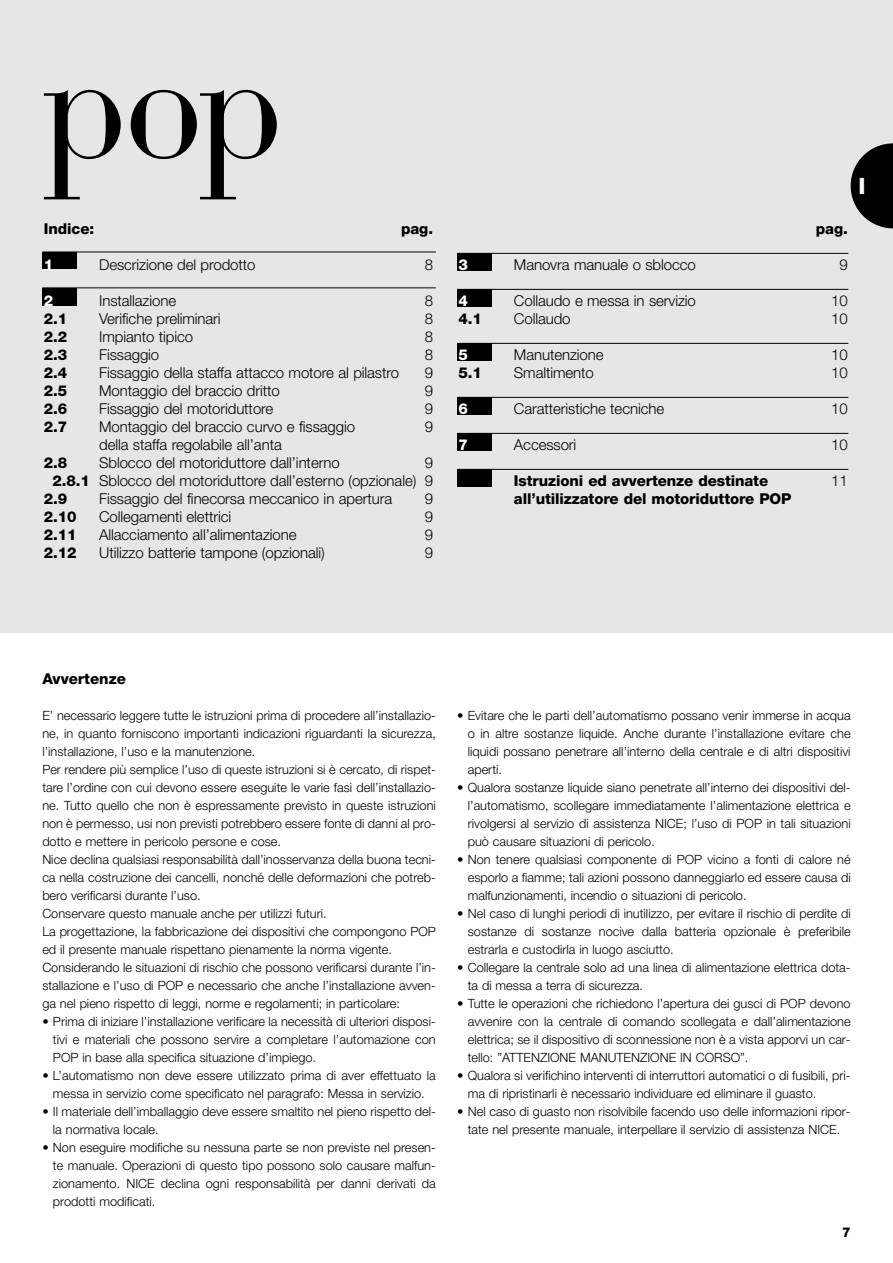
<style>
.page{position:relative;width:893px;height:1263px;background:#fff}
.page>*{position:absolute;margin:0;border:0;box-sizing:border-box;transform-origin:0 0}
.t1{font:156px "Bauer Bodoni";color:#000}
.t2{font:800 22.5px "Helvetica Neue";color:#fff}
.t3{font:300 15px "Helvetica Neue";letter-spacing:-.005em;color:#000}
.t4{font:800 15px "Helvetica Neue";letter-spacing:-.005em;color:#000}
.t5{font:800 15px "Helvetica Neue";color:#fff}
.t6{font:800 13.5px "Helvetica Neue";color:#000}
.t7{font:300 12.75px/18px "Helvetica Neue";color:#000;text-align:justify}
.s1{font-weight:800}
</style>
<div class="page">
<div style="left:0;top:0;width:892px;height:633px;background:#e6e6e6"></div>
<hr style="left:457px;top:253px;width:391px;height:1px;background:#000">
<div style="left:457px;top:253px;width:34px;height:17px;background:#000"></div>
<hr style="left:457px;top:289px;width:391px;height:1px;background:#000">
<div style="left:457px;top:289px;width:34px;height:17px;background:#000"></div>
<hr style="left:457px;top:343px;width:391px;height:1px;background:#000">
<div style="left:457px;top:343px;width:34px;height:17px;background:#000"></div>
<hr style="left:457px;top:397px;width:391px;height:1px;background:#000">
<div style="left:457px;top:397px;width:34px;height:17px;background:#000"></div>
<hr style="left:457px;top:433px;width:391px;height:1px;background:#000">
<div style="left:457px;top:433px;width:34px;height:17px;background:#000"></div>
<hr style="left:457px;top:469px;width:391px;height:1px;background:#000">
<div style="left:457px;top:469px;width:34px;height:17px;background:#000"></div>
<div style="left:42px;top:252px;width:35px;height:17px;background:#000"></div>
<div style="left:42px;top:288px;width:35px;height:17px;background:#000"></div>
<hr style="left:42px;top:252px;width:394px;height:1px;background:#000">
<svg style="left:850px;top:143px;width:42px;height:85px"></svg>
<hr style="left:42px;top:287px;width:394px;height:1px;background:#000">
<h1 class="t1" style="left:42px;top:43px;width:244px">pop</h1>
<p class="t4" style="left:44px;top:223px;width:52px">Indice:</p>
<p class="t4" style="left:401px;top:223px;width:33px">pag.</p>
<p class="t5" style="left:44px;top:259px;width:11px">1</p>
<p class="t3" style="left:99px;top:259px;width:158px">Descrizione del prodotto</p>
<p class="t3" style="left:425px;top:259px;width:10px">8</p>
<p class="t5" style="left:44px;top:295px;width:11px">2</p>
<p class="t3" style="left:99px;top:295px;width:79px">Installazione</p>
<p class="t3" style="left:425px;top:295px;width:10px">8</p>
<p class="t4" style="left:44px;top:313px;width:25px">2.1</p>
<p class="t3" style="left:99px;top:313px;width:123px">Verifiche preliminari</p>
<p class="t3" style="left:425px;top:313px;width:10px">8</p>
<p class="t4" style="left:44px;top:331px;width:25px">2.2</p>
<p class="t3" style="left:99px;top:331px;width:95px">Impianto tipico</p>
<p class="t3" style="left:425px;top:331px;width:10px">8</p>
<p class="t4" style="left:44px;top:349px;width:25px">2.3</p>
<p class="t3" style="left:99px;top:349px;width:62px">Fissaggio</p>
<p class="t3" style="left:425px;top:349px;width:10px">8</p>
<p class="t4" style="left:44px;top:367px;width:25px">2.4</p>
<p class="t3" style="left:99px;top:367px;width:301px">Fissaggio della staffa attacco motore al pilastro</p>
<p class="t3" style="left:425px;top:367px;width:10px">9</p>
<p class="t4" style="left:44px;top:385px;width:25px">2.5</p>
<p class="t3" style="left:99px;top:385px;width:182px">Montaggio del braccio dritto</p>
<p class="t3" style="left:425px;top:385px;width:10px">9</p>
<p class="t4" style="left:44px;top:403px;width:25px">2.6</p>
<p class="t3" style="left:99px;top:403px;width:176px">Fissaggio del motoriduttore</p>
<p class="t3" style="left:425px;top:403px;width:10px">9</p>
<p class="t4" style="left:44px;top:421px;width:25px">2.7</p>
<p class="t3" style="left:99px;top:421px;width:257px">Montaggio del braccio curvo e fissaggio</p>
<p class="t3" style="left:425px;top:421px;width:10px">9</p>
<p class="t3" style="left:99px;top:439px;width:184px">della staffa regolabile all’anta</p>
<p class="t4" style="left:44px;top:457px;width:25px">2.8</p>
<p class="t3" style="left:99px;top:457px;width:242px">Sblocco del motoriduttore dall’interno</p>
<p class="t3" style="left:425px;top:457px;width:10px">9</p>
<p class="t3" style="left:52px;top:475px;width:382px"><span class="s1">2.8.1</span> Sblocco del motoriduttore dall’esterno (opzionale) 9</p>
<p class="t4" style="left:44px;top:493px;width:25px">2.9</p>
<p class="t3" style="left:99px;top:493px;width:294px">Fissaggio del finecorsa meccanico in apertura</p>
<p class="t3" style="left:425px;top:493px;width:10px">9</p>
<p class="t4" style="left:44px;top:511px;width:34px">2.10</p>
<p class="t3" style="left:99px;top:511px;width:133px">Collegamenti elettrici</p>
<p class="t3" style="left:425px;top:511px;width:10px">9</p>
<p class="t4" style="left:44px;top:529px;width:34px">2.11</p>
<p class="t3" style="left:99px;top:529px;width:199px">Allacciamento all’alimentazione</p>
<p class="t3" style="left:425px;top:529px;width:10px">9</p>
<p class="t4" style="left:44px;top:547px;width:34px">2.12</p>
<p class="t3" style="left:99px;top:547px;width:227px">Utilizzo batterie tampone (opzionali)</p>
<p class="t3" style="left:425px;top:547px;width:10px">9</p>
<h2 class="t2" style="left:858px;top:178px;width:9px">I</h2>
<p class="t4" style="left:815px;top:223px;width:33px">pag.</p>
<p class="t5" style="left:458px;top:259px;width:11px">3</p>
<p class="t3" style="left:514px;top:259px;width:183px">Manovra manuale o sblocco</p>
<p class="t3" style="left:839px;top:259px;width:10px">9</p>
<p class="t5" style="left:458px;top:295px;width:11px">4</p>
<p class="t3" style="left:514px;top:295px;width:183px">Collaudo e messa in servizio</p>
<p class="t3" style="left:831px;top:295px;width:18px">10</p>
<p class="t4" style="left:458px;top:313px;width:25px">4.1</p>
<p class="t3" style="left:514px;top:313px;width:58px">Collaudo</p>
<p class="t3" style="left:831px;top:313px;width:18px">10</p>
<p class="t5" style="left:458px;top:349px;width:11px">5</p>
<p class="t3" style="left:514px;top:349px;width:91px">Manutenzione</p>
<p class="t3" style="left:831px;top:349px;width:18px">10</p>
<p class="t4" style="left:458px;top:367px;width:25px">5.1</p>
<p class="t3" style="left:514px;top:367px;width:81px">Smaltimento</p>
<p class="t3" style="left:831px;top:367px;width:18px">10</p>
<p class="t5" style="left:458px;top:403px;width:11px">6</p>
<p class="t3" style="left:514px;top:403px;width:152px">Caratteristiche tecniche</p>
<p class="t3" style="left:831px;top:403px;width:18px">10</p>
<p class="t5" style="left:458px;top:439px;width:11px">7</p>
<p class="t3" style="left:514px;top:439px;width:64px">Accessori</p>
<p class="t3" style="left:831px;top:439px;width:18px">10</p>
<p class="t4" style="left:514px;top:475px;width:256px">Istruzioni ed avvertenze destinate</p>
<p class="t3" style="left:831px;top:475px;width:18px">11</p>
<p class="t4" style="left:514px;top:493px;width:279px">all’utilizzatore del motoriduttore POP</p>
<p class="t4" style="left:42px;top:673px;width:85px">Avvertenze</p>
<p class="t7" style="left:42px;top:708px;width:395px;text-align:left">E’ necessario leggere tutte le istruzioni prima di procedere all’installazio&shy;ne, in quanto forniscono importanti indicazioni riguardanti la sicurezza, l’installazione, l’uso e la manutenzione.<br>Per rendere più semplice l’uso di queste istruzioni si è cercato, di rispet&shy;tare l’ordine con cui devono essere eseguite le varie fasi dell’installazio&shy;ne. Tutto quello che non è espressamente previsto in queste istruzioni non è permesso, usi non previsti potrebbero essere fonte di danni al pro&shy;dotto e mettere in pericolo persone e cose.<br>Nice declina qualsiasi responsabilità dall’inosservanza della buona tecni&shy;ca nella costruzione dei cancelli, nonché delle deformazioni che potreb&shy;bero verificarsi durante l’uso.<br>Conservare questo manuale anche per utilizzi futuri.<br>La progettazione, la fabbricazione dei dispositivi che compongono POP ed il presente manuale rispettano pienamente la norma vigente.<br>Considerando le situazioni di rischio che possono verificarsi durante l’in&shy;stallazione e l’uso di POP e necessario che anche l’installazione avven&shy;ga nel pieno rispetto di leggi, norme e regolamenti; in particolare:</p>
<p class="t7" style="left:53px;top:1014px;width:384px;text-indent:-11px">• Prima di iniziare l’installazione verificare la necessità di ulteriori disposi&shy;tivi e materiali che possono servire a completare l’automazione con POP in base alla specifica situazione d’impiego.</p>
<p class="t7" style="left:42px;top:1068px;width:395px;text-align:center">• L’automatismo non deve essere utilizzato prima di aver effettuato la messa in servizio come specificato nel paragrafo: Messa in servizio.</p>
<p class="t7" style="left:53px;top:1104px;width:384px;text-indent:-11px">• Il materiale dell’imballaggio deve essere smaltito nel pieno rispetto del&shy;la normativa locale.</p>
<p class="t7" style="left:53px;top:1140px;width:384px;text-indent:-11px">• Non eseguire modifiche su nessuna parte se non previste nel presen&shy;te manuale. Operazioni di questo tipo possono solo causare malfun&shy;zionamento. NICE declina ogni responsabilità per danni derivati da prodotti modificati.</p>
<p class="t7" style="left:468px;top:708px;width:384px;text-indent:-11px">• Evitare che le parti dell’automatismo possano venir immerse in acqua o in altre sostanze liquide. Anche durante l’installazione evitare che liquidi possano penetrare all’interno della centrale e di altri dispositivi aperti.</p>
<p class="t7" style="left:468px;top:780px;width:384px;text-indent:-11px">• Qualora sostanze liquide siano penetrate all’interno dei dispositivi del&shy;l’automatismo, scollegare immediatamente l’alimentazione elettrica e rivolgersi al servizio di assistenza NICE; l’uso di POP in tali situazioni può causare situazioni di pericolo.</p>
<p class="t7" style="left:468px;top:852px;width:384px;text-indent:-11px">• Non tenere qualsiasi componente di POP vicino a fonti di calore né esporlo a fiamme; tali azioni possono danneggiarlo ed essere causa di malfunzionamenti, incendio o situazioni di pericolo.</p>
<p class="t7" style="left:468px;top:906px;width:384px;text-indent:-11px">• Nel caso di lunghi periodi di inutilizzo, per evitare il rischio di perdite di sostanze di sostanze nocive dalla batteria opzionale è preferibile estrarla e custodirla in luogo asciutto.</p>
<p class="t7" style="left:468px;top:960px;width:384px;text-indent:-11px">• Collegare la centrale solo ad una linea di alimentazione elettrica dota&shy;ta di messa a terra di sicurezza.</p>
<p class="t7" style="left:468px;top:996px;width:384px;text-indent:-11px">• Tutte le operazioni che richiedono l’apertura dei gusci di POP devono avvenire con la centrale di comando scollegata e dall’alimentazione elettrica; se il dispositivo di sconnessione non è a vista apporvi un car&shy;tello: ”ATTENZIONE MANUTENZIONE IN CORSO”.</p>
<p class="t7" style="left:468px;top:1068px;width:384px;text-indent:-11px">• Qualora si verifichino interventi di interruttori automatici o di fusibili, pri&shy;ma di ripristinarli è necessario individuare ed eliminare il guasto.</p>
<p class="t7" style="left:457px;top:1104px;width:395px;text-align:center">• Nel caso di guasto non risolvibile facendo uso delle informazioni ripor&shy;tate nel presente manuale, interpellare il servizio di assistenza NICE.</p>
<p class="t6" style="left:842px;top:1227px;width:10px">7</p>
</div>
